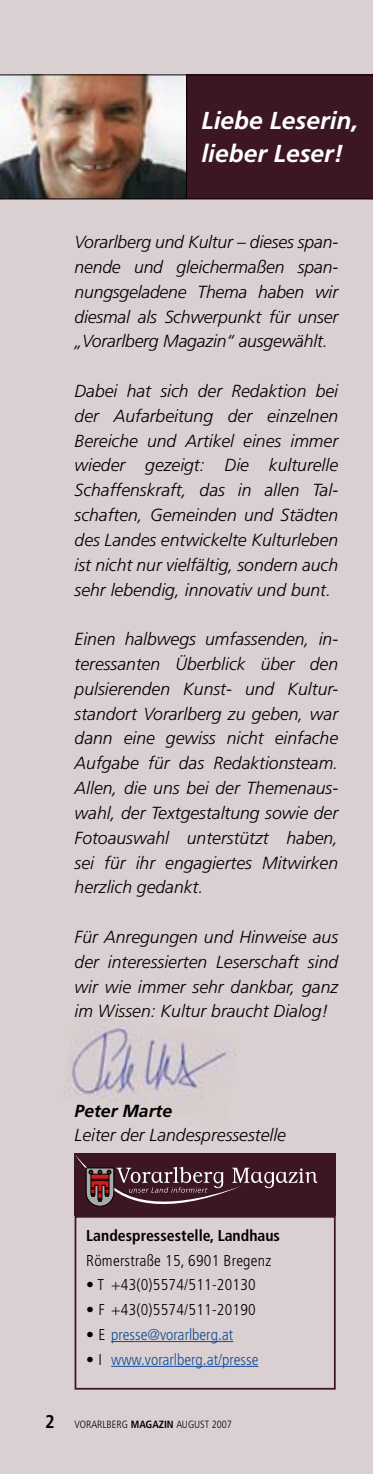
<style>
.page{position:relative;width:373px;height:1474px;background:#fff}
.page>*{position:absolute;margin:0;border:0;box-sizing:border-box;transform-origin:0 0}
.t1{font:italic 700 24.5px/33.2px "Frutiger";color:#fff}
.t2{font:italic 300 17.5px/24.8px "Frutiger";color:#000;text-align:justify}
.t3{font:italic 700 17.5px "Frutiger";color:#000}
.t4{font:300 condensed 15.75px "Frutiger";letter-spacing:.015em;color:#000}
.t5{font:300 condensed 15.75px "Frutiger";color:#134b98}
.t6{font:700 condensed 15.75px "Frutiger";color:#000}
.t7{font:300 condensed 10.5px "Frutiger";color:#000}
.s1{color:#000}
.s2{font-weight:700}
</style>
<div class="page">
<div style="left:0;top:0;width:372px;height:1473px;background:#dad0d1"></div>
<img style="left:0;top:75px;width:186px;height:123px">
<div style="left:186px;top:74px;width:186px;height:124px;background:#3c1621"></div>
<hr style="left:111px;top:1341px;width:122px;height:1px;background:#134b98">
<hr style="left:111px;top:1365px;width:147px;height:1px;background:#134b98">
<div style="left:74px;top:1215px;width:261px;height:174px;border:2px solid #3c1621"></div>
<div style="left:74px;top:1153px;width:261px;height:62px;background:#3c1621"></div>
<svg style="left:75px;top:1155px;width:242px;height:51px"></svg>
<hr style="left:0;top:198px;width:372px;height:1px;background:#000">
<hr style="left:0;top:74px;width:372px;height:1px;background:#000">
<hr style="left:186px;top:74px;width:1px;height:124px;background:#000">
<img style="left:65px;top:1020px;width:171px;height:81px">
<h1 class="t1" style="left:201px;top:104px;width:158px">Liebe Leserin, lieber Leser!</h1>
<p class="t2" style="left:74px;top:230px;width:264px">Vorarlberg und Kultur – dieses span&shy;nende und gleichermaßen span&shy;nungsgeladene Thema haben wir diesmal als Schwerpunkt für unser „Vorarlberg Magazin“ ausgewählt.</p>
<p class="t2" style="left:74px;top:379px;width:264px">Dabei hat sich der Redaktion bei der Aufarbeitung der einzelnen Bereiche und Artikel eines immer wieder gezeigt: Die kulturelle Schaffenskraft, das in allen Tal&shy;schaften, Gemeinden und Städten des Landes entwickelte Kultur-leben ist nicht nur vielfältig, sondern auch sehr lebendig, innovativ und bunt.</p>
<p class="t2" style="left:74px;top:627px;width:264px">Einen halbwegs umfassenden, in&shy;teressanten Überblick über den pulsierenden Kunst- und Kultur&shy;standort Vorarlberg zu geben, war dann eine gewiss nicht einfache Aufgabe für das Redaktionsteam.<br>Allen, die uns bei der Themenaus&shy;wahl, der Textgestaltung sowie der Fotoauswahl unterstützt haben, sei für ihr engagiertes Mitwirken herzlich gedankt.</p>
<p class="t2" style="left:74px;top:924px;width:264px">Für Anregungen und Hinweise aus der interessierten Leserschaft sind wir wie immer sehr dankbar, ganz im Wissen: Kultur braucht Dialog!</p>
<p class="t3" style="left:74px;top:1100px;width:99px">Peter Marte</p>
<p class="t2" style="left:74px;top:1123px;width:212px">Leiter der Landespressestelle</p>
<p class="t6" style="left:86px;top:1225px;width:195px">Landespressestelle, Landhaus</p>
<p class="t4" style="left:86px;top:1251px;width:186px">Römerstraße 15, 6901 Bregenz</p>
<p class="t4" style="left:86px;top:1275px;width:171px">• T +43(0)5574/511-20130</p>
<p class="t4" style="left:86px;top:1300px;width:171px">• F +43(0)5574/511-20190</p>
<p class="t5" style="left:86px;top:1325px;width:148px"><span class="s1">• E</span> presse@vorarlberg.at</p>
<p class="t5" style="left:86px;top:1350px;width:173px"><span class="s1">• I</span> www.vorarlberg.at/presse</p>
<p class="t7" style="left:74px;top:1417px;width:159px">Vorarlberg <span class="s2">Magazin</span> August 2007</p>
</div>
